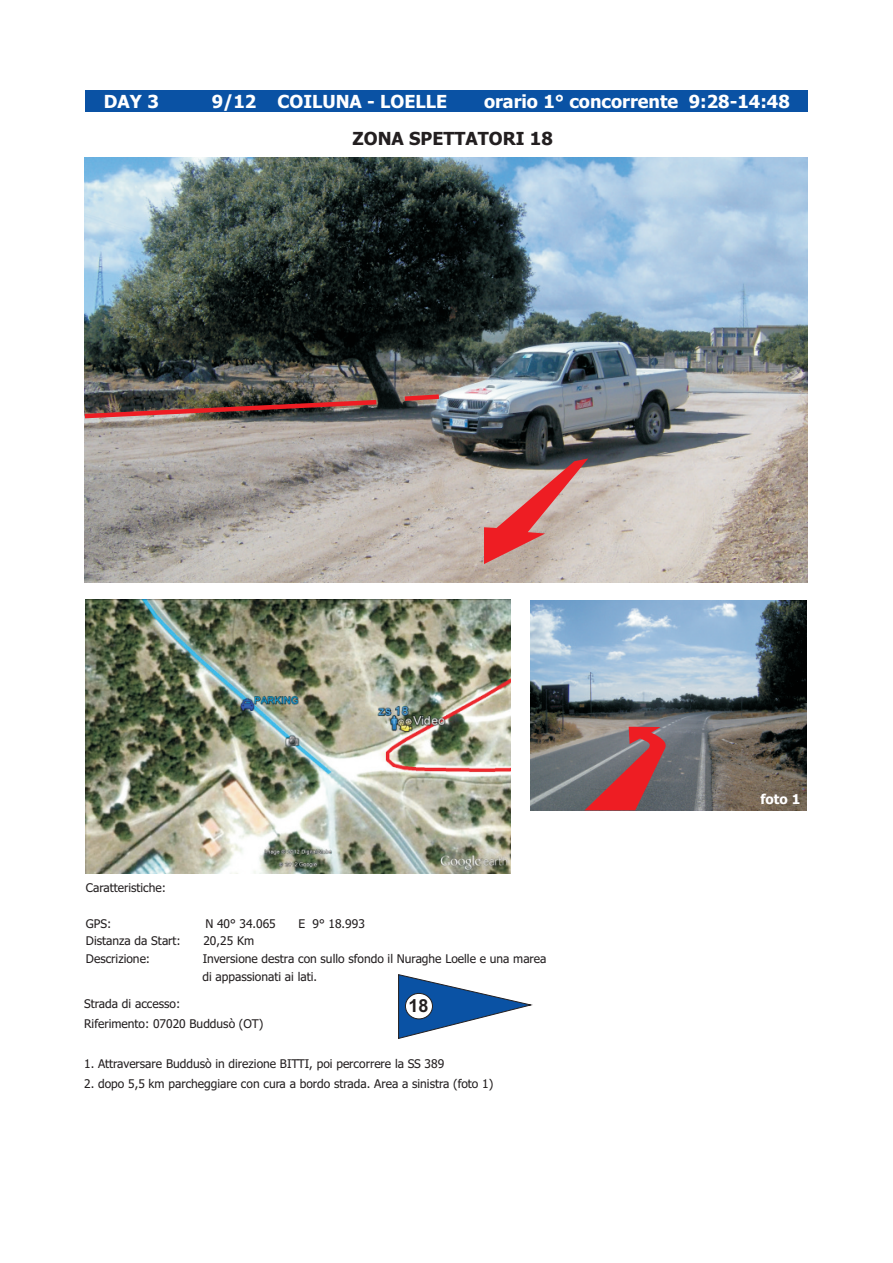
<style>
.page{position:relative;width:893px;height:1263px;background:#fff}
.page>*{position:absolute;margin:0;border:0;box-sizing:border-box;transform-origin:0 0}
.t1{font:700 18px "Tahoma";color:#fff}
.t2{font:700 18px "Tahoma";color:#231f20}
.t3{font:700 18px "Arial";color:#231f20}
.t4{font:700 13.5px "Tahoma";color:#fff}
.t5{font:12px/17.9px "Tahoma";color:#231f20}
</style>
<div class="page">
<div style="left:85px;top:90px;width:723px;height:21px;background:#0a52a4"></div>
<svg style="left:398px;top:974px;width:133px;height:65px"></svg>
<div style="left:405px;top:993px;width:28px;height:26px;background:#fff;border:1px solid #231f20;border-radius:50%"></div>
<img style="left:530px;top:601px;width:276px;height:209px">
<svg style="left:584px;top:727px;width:83px;height:83px;background:#a0565b"></svg>
<img style="left:85px;top:157px;width:722px;height:425px">
<img style="left:85px;top:599px;width:425px;height:274px">
<svg style="left:484px;top:458px;width:104px;height:106px;background:#c38985"></svg>
<img style="left:84px;top:397px;width:297px;height:24px">
<svg style="left:400px;top:392px;width:44px;height:11px"></svg>
<h1 class="t1" style="left:104px;top:94px;width:56px">DAY 3</h1>
<h1 class="t1" style="left:212px;top:94px;width:237px">9/12 COILUNA - LOELLE</h1>
<h1 class="t1" style="left:484px;top:94px;width:307px">orario 1° concorrente 9:28-14:48</h1>
<h1 class="t2" style="left:353px;top:131px;width:202px">ZONA SPETTATORI 18</h1>
<p class="t5" style="left:86px;top:879px;width:82px">Caratteristiche:</p>
<p class="t5" style="left:86px;top:915px;width:27px">GPS:</p>
<p class="t5" style="left:205px;top:915px;width:72px">N 40° 34.065</p>
<p class="t5" style="left:86px;top:933px;width:96px">Distanza da Start:</p>
<p class="t5" style="left:203px;top:933px;width:52px">20,25 Km</p>
<p class="t5" style="left:86px;top:951px;width:66px">Descrizione:</p>
<p class="t5" style="left:298px;top:915px;width:68px">E 9° 18.993</p>
<p class="t5" style="left:202px;top:951px;width:346px">Inversione destra con sullo sfondo il Nuraghe Loelle e una marea di appassionati ai lati.</p>
<p class="t5" style="left:84px;top:995px;width:181px;line-height:20px">Strada di accesso:<br>Riferimento: 07020 Buddusò (OT)</p>
<p class="t5" style="left:84px;top:1056px;width:362px">1. Attraversare Buddusò in direzione BITTI, poi percorrere la SS 389</p>
<p class="t5" style="left:84px;top:1076px;width:411px">2. dopo 5,5 km parcheggiare con cura a bordo strada. Area a sinistra (foto 1)</p>
<h1 class="t3" style="left:408px;top:999px;width:22px">18</h1>
<p class="t4" style="left:760px;top:794px;width:41px">foto 1</p>
</div>
